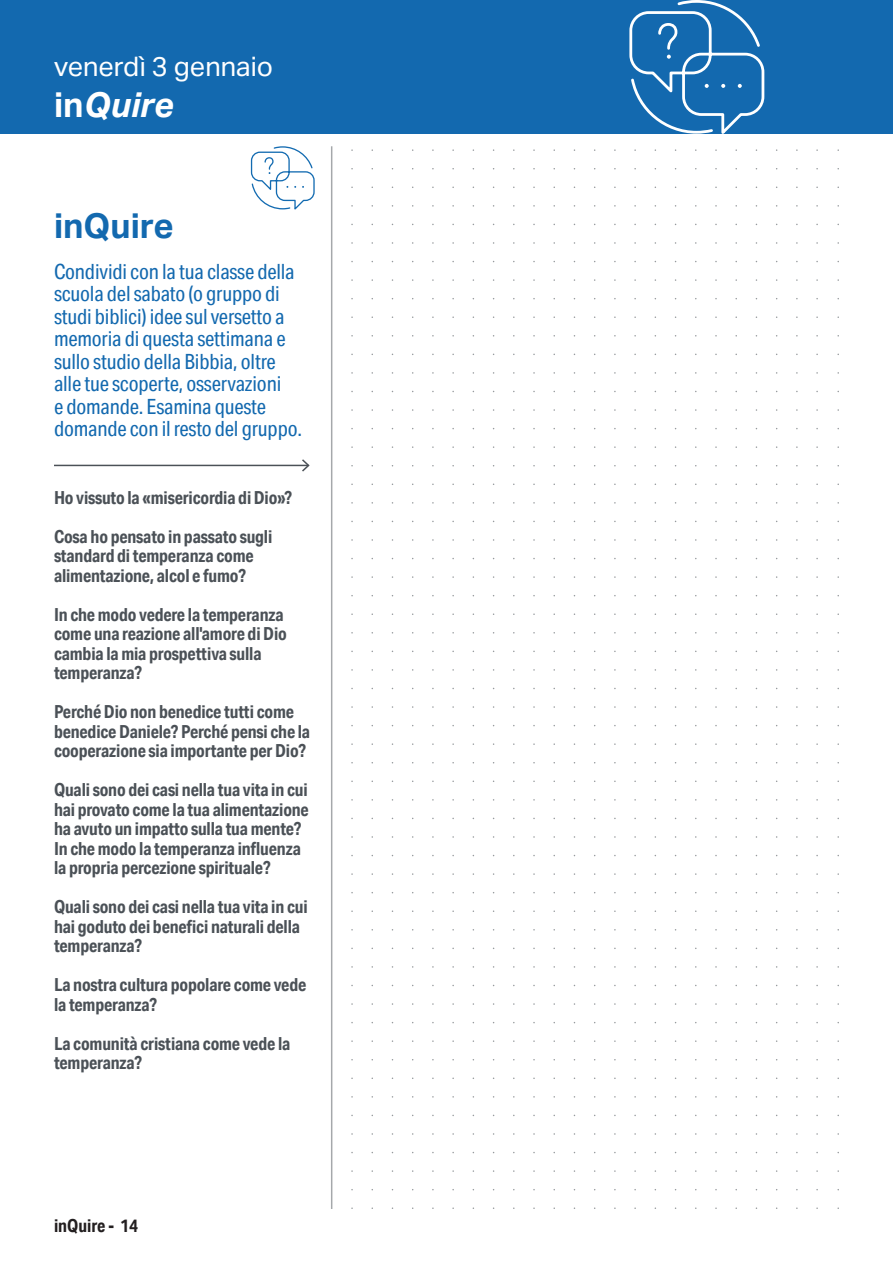
<style>
.page{position:relative;width:893px;height:1263px;background:#fff}
.page>*{position:absolute;margin:0;border:0;box-sizing:border-box;transform-origin:0 0}
.tit-sezione{font:700 34.5px "Aktiv Grotesk";color:#1369af}
.t1{font:italic 700 34.5px "Aktiv Grotesk";color:#fff}
.t2{font:27px "Aktiv Grotesk";color:#fff}
.commento{font:21px/22.5px "Aktiv Grotesk Cd";letter-spacing:-.01em;color:#1369af}
.commento-grigio-pic{font:700 18px/19.5px "Aktiv Grotesk Cd";letter-spacing:-.01em;color:#4b5157}
.t3{font:700 18px "Aktiv Grotesk Cd";color:#231f20}
.s1{font-style:normal}
</style>
<div class="page">
<div style="left:0;top:0;width:893px;height:134px;background:#1369af"></div>
<svg style="left:629px;top:0;width:135px;height:134px"></svg>
<svg style="left:657px;top:22px;width:22px;height:37px"></svg>
<svg style="left:705px;top:84px;width:4px;height:4px"></svg>
<svg style="left:721px;top:84px;width:4px;height:4px"></svg>
<svg style="left:738px;top:84px;width:4px;height:4px"></svg>
<hr style="left:331px;top:146px;width:1px;height:1063px;background:#4b5157">
<svg style="left:251px;top:146px;width:64px;height:64px"></svg>
<hr style="left:54px;top:465px;width:255px;height:1px;background:#4b5157">
<svg style="left:300px;top:459px;width:10px;height:13px"></svg>
<p class="t2" style="left:54px;top:51px;width:220px">venerdì 3 gennaio</p>
<p class="t1" style="left:54px;top:84px;width:121px"><span class="s1">in</span>Quire</p>
<p class="tit-sezione" style="left:54px;top:205px;width:121px">inQuire</p>
<p class="commento" style="left:54px;top:260px;width:250px">Condividi con la tua classe della scuola del sabato (o gruppo di studi biblici) idee sul versetto a memoria di questa settimana e sullo studio della Bibbia, oltre alle tue scoperte, osservazioni<br>e domande. Esamina queste domande con il resto del gruppo.</p>
<p class="commento-grigio-pic" style="left:54px;top:487px;width:240px">Ho vissuto la «misericordia di Dio»?</p>
<p class="commento-grigio-pic" style="left:54px;top:526px;width:220px">Cosa ho pensato in passato sugli standard di temperanza come alimentazione, alcol e fumo?</p>
<p class="commento-grigio-pic" style="left:54px;top:604px;width:234px">In che modo vedere la temperanza come una reazione all'amore di Dio cambia la mia prospettiva sulla temperanza?</p>
<p class="commento-grigio-pic" style="left:54px;top:702px;width:258px">Perché Dio non benedice tutti come benedice Daniele? Perché pensi che la cooperazione sia importante per Dio?</p>
<p class="commento-grigio-pic" style="left:54px;top:780px;width:256px">Quali sono dei casi nella tua vita in cui hai provato come la tua alimentazione ha avuto un impatto sulla tua mente?<br>In che modo la temperanza influenza la propria percezione spirituale?</p>
<p class="commento-grigio-pic" style="left:54px;top:897px;width:255px">Quali sono dei casi nella tua vita in cui hai goduto dei benefici naturali della temperanza?</p>
<p class="commento-grigio-pic" style="left:54px;top:975px;width:254px">La nostra cultura popolare come vede la temperanza?</p>
<p class="commento-grigio-pic" style="left:54px;top:1033px;width:238px">La comunità cristiana come vede la temperanza?</p>
<p class="t3" style="left:54px;top:1215px;width:86px">inQuire - 14</p>
</div>
